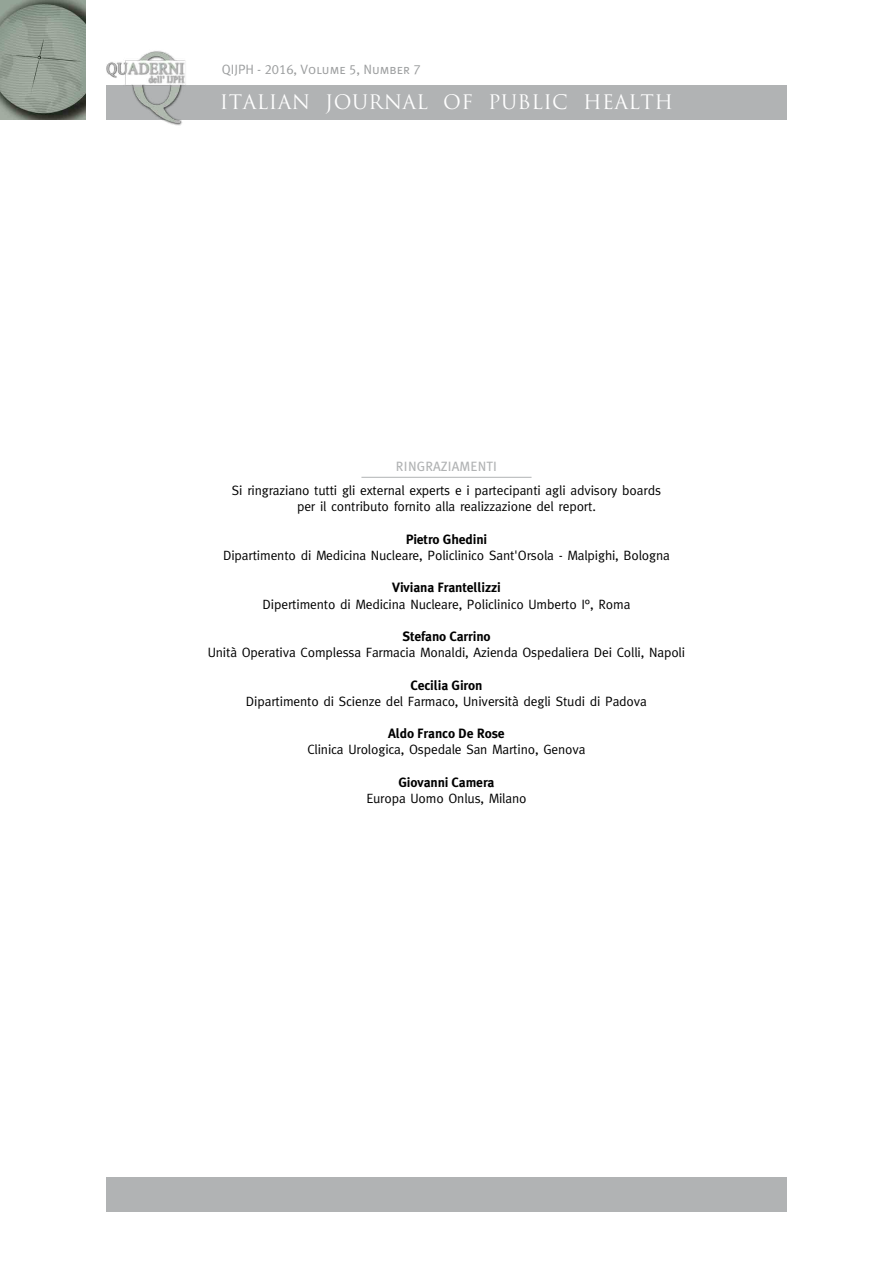
<style>
.page{position:relative;width:893px;height:1263px;background:#fff}
.page>*{position:absolute;margin:0;border:0;box-sizing:border-box;transform-origin:0 0}
.t1{font:19.5px "Trajan Pro";letter-spacing:.02em;color:#fff}
.t2{font:13.5px/16.2px "Meta";letter-spacing:-.01em;color:#000;text-align:center}
.t3{font:700 13.5px "Meta Plus";letter-spacing:-.01em;color:#000}
.t4{font:13.5px "Meta Plus Normal Caps";color:#9c9e9f}
.t5{font:13.5px "Meta Plus";letter-spacing:.01em;color:#b1b3b4}
</style>
<div class="page">
<img style="left:0;top:0;width:85px;height:119px">
<div style="left:106px;top:85px;width:681px;height:34px;background:#b1b3b4"></div>
<img style="left:106px;top:51px;width:80px;height:75px">
<div style="left:106px;top:1178px;width:681px;height:34px;background:#b1b3b4"></div>
<hr style="left:361px;top:477px;width:170px;height:1px;background:#b1b3b4">
<p class="t4" style="left:222px;top:62px;width:201px">QIJPH - 2016, Volume 5, Number 7</p>
<h1 class="t1" style="left:220px;top:90px;width:455px">ITALIAN JOURNAL OF PUBLIC HEALTH</h1>
<p class="t5" style="left:396px;top:458px;width:103px">RINGRAZIAMENTI</p>
<p class="t2" style="left:232px;top:482px;width:431px">Si ringraziano tutti gli external experts e i partecipanti agli advisory boards per il contributo fornito alla realizzazione del report.</p>
<p class="t3" style="left:406px;top:531px;width:83px">Pietro Ghedini</p>
<p class="t2" style="left:223px;top:547px;width:448px">Dipartimento di Medicina Nucleare, Policlinico Sant'Orsola - Malpighi, Bologna</p>
<p class="t3" style="left:392px;top:580px;width:110px">Viviana Frantellizzi</p>
<p class="t2" style="left:263px;top:596px;width:369px">Dipertimento di Medicina Nucleare, Policlinico Umberto I°, Roma</p>
<p class="t3" style="left:402px;top:628px;width:90px">Stefano Carrino</p>
<p class="t2" style="left:208px;top:644px;width:479px">Unità Operativa Complessa Farmacia Monaldi, Azienda Ospedaliera Dei Colli, Napoli</p>
<p class="t3" style="left:410px;top:677px;width:73px">Cecilia Giron</p>
<p class="t2" style="left:246px;top:693px;width:403px">Dipartimento di Scienze del Farmaco, Università degli Studi di Padova</p>
<p class="t3" style="left:388px;top:726px;width:118px">Aldo Franco De Rose</p>
<p class="t2" style="left:307px;top:741px;width:280px">Clinica Urologica, Ospedale San Martino, Genova</p>
<p class="t3" style="left:398px;top:774px;width:98px">Giovanni Camera</p>
<p class="t2" style="left:366px;top:790px;width:162px">Europa Uomo Onlus, Milano</p>
</div>
